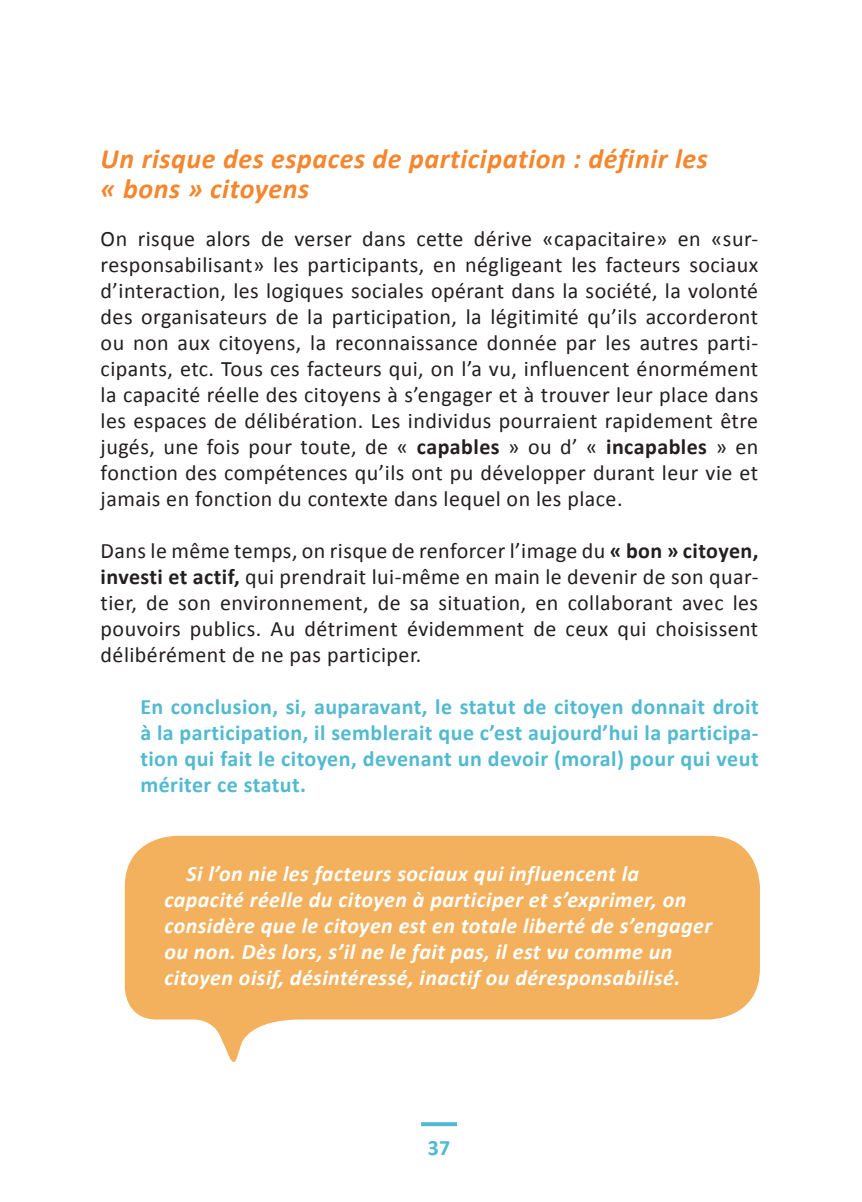
<style>
.page{position:relative;width:862px;height:1202px;background:#fff}
.page>*{position:absolute;margin:0;border:0;box-sizing:border-box;transform-origin:0 0}
.t1{font:italic 700 28px/30px "Calibri";letter-spacing:.02em;color:#f5862d}
.t2{font:22px/26px "Calibri";letter-spacing:.02em;color:#231f20;text-align:justify}
.t3{font:italic 700 22px/26px "Calibri";letter-spacing:.02em;color:#fff}
.t4{font:700 22px/26px "Calibri";letter-spacing:.02em;color:#51bad0;text-align:justify}
.s1{font-weight:700}
</style>
<div class="page">
<svg style="left:421px;top:1122px;width:36px;height:4px"></svg>
<svg style="left:125px;top:836px;width:635px;height:226px;fill:#f3b15e"></svg>
<p class="t1" style="left:101px;top:143px;width:609px">Un risque des espaces de participation : définir les « bons » citoyens</p>
<p class="t2" style="left:101px;top:226px;width:659px">On risque alors de verser dans cette dérive «capacitaire» en «sur&shy;responsabilisant» les participants, en négligeant les facteurs sociaux d’interaction, les logiques sociales opérant dans la société, la volonté des organisateurs de la participation, la légitimité qu’ils accorderont ou non aux citoyens, la reconnaissance donnée par les autres parti&shy;cipants, etc. Tous ces facteurs qui, on l’a vu, influencent énormément la capacité réelle des citoyens à s’engager et à trouver leur place dans les espaces de délibération. Les individus pourraient rapidement être jugés, une fois pour toute, de « <span class="s1">capables</span> » ou d’ « <span class="s1">incapables</span> » en fonction des compétences qu’ils ont pu développer durant leur vie et jamais en fonction du contexte dans lequel on les place.</p>
<p class="t2" style="left:101px;top:538px;width:659px">Dans le même temps, on risque de renforcer l’image du <span class="s1">« bon » citoyen, investi et actif,</span> qui prendrait lui-même en main le devenir de son quar&shy;tier, de son environnement, de sa situation, en collaborant avec les pouvoirs publics. Au détriment évidemment de ceux qui choisissent délibérément de ne pas participer.</p>
<p class="t4" style="left:140px;top:693px;width:620px">En conclusion, si, auparavant, le statut de citoyen donnait droit à la participation, il semblerait que c’est aujourd’hui la participa&shy;tion qui fait le citoyen, devenant un devoir (moral) pour qui veut mériter ce statut.</p>
<p class="t3" style="left:164px;top:860px;width:549px;text-indent:22px">Si l’on nie les facteurs sociaux qui influencent la capacité réelle du citoyen à participer et s’exprimer, on considère que le citoyen est en totale liberté de s’engager ou non. Dès lors, s’il ne le fait pas, il est vu comme un citoyen oisif, désintéressé, inactif ou déresponsabilisé.</p>
<p class="t4" style="left:428px;top:1134px;width:24px">37</p>
</div>
